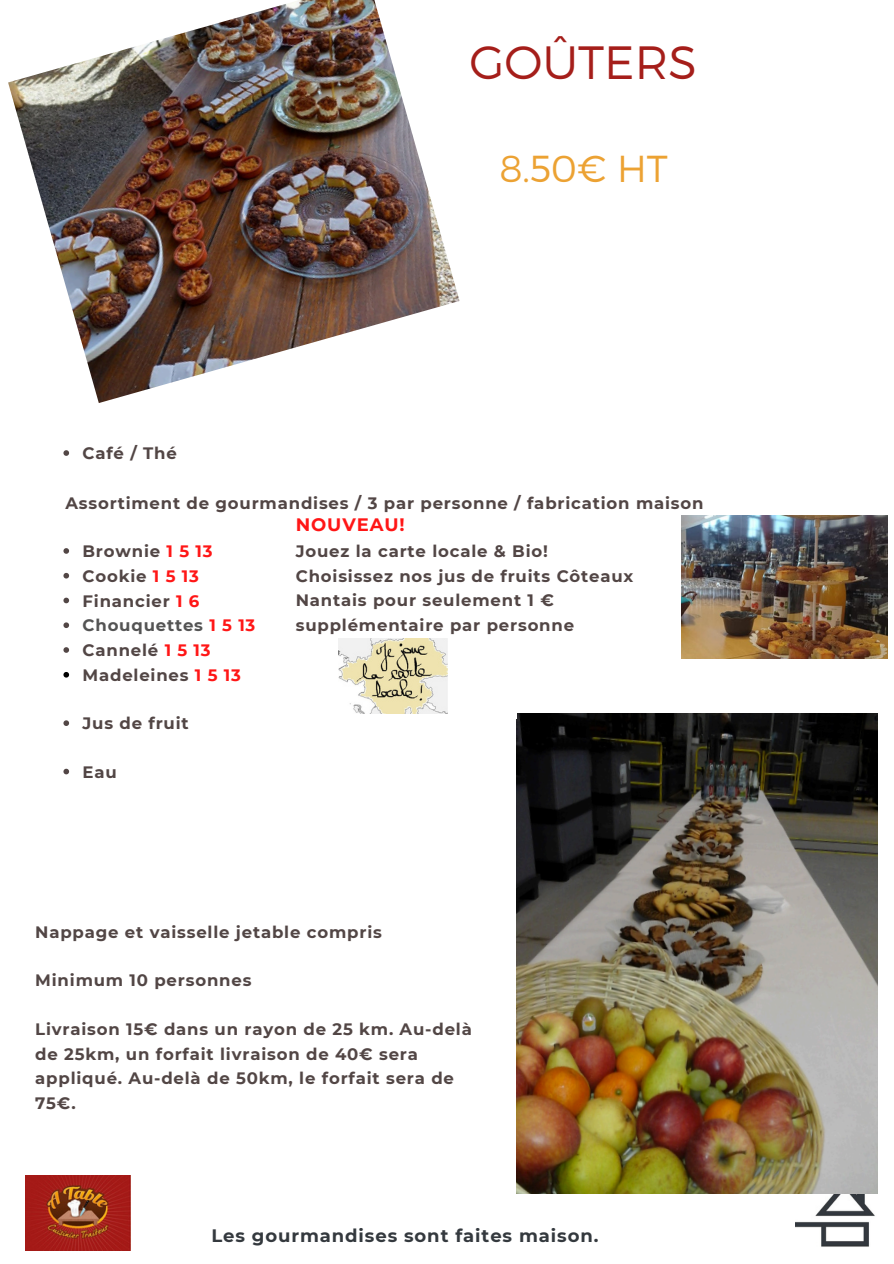
<style>
.page{position:relative;width:894px;height:1264px;background:#fff}
.page>*{position:absolute;margin:0;border:0;box-sizing:border-box;transform-origin:0 0}
.t1{font:300 46.65px "Montserrat";color:#a51e1a}
.t2{font:300 37.5px "Montserrat";color:#eca233}
.t3{font:700 18px "Montserrat";letter-spacing:.05em;color:#34393e}
.t4{font:700 18px "Montserrat";letter-spacing:.05em;color:#ff1616}
.t5{font:700 16.5px/24.8px "Montserrat";letter-spacing:.05em;color:#524645}
.t6{font:700 16.5px "Montserrat";letter-spacing:.05em;color:#545454}
.s1{color:#ff1616}
</style>
<div class="page">
<img style="left:25px;top:1175px;width:105px;height:75px">
<img style="left:795px;top:1178px;width:83px;height:68px">
<img style="left:8px;top:0;width:451px;height:403px">
<img style="left:516px;top:713px;width:360px;height:480px">
<svg style="left:63px;top:450px;width:6px;height:6px"></svg>
<svg style="left:63px;top:548px;width:6px;height:5px"></svg>
<svg style="left:63px;top:573px;width:6px;height:5px"></svg>
<svg style="left:63px;top:597px;width:6px;height:6px"></svg>
<svg style="left:63px;top:622px;width:6px;height:6px"></svg>
<svg style="left:63px;top:647px;width:6px;height:5px"></svg>
<svg style="left:63px;top:672px;width:6px;height:5px"></svg>
<svg style="left:63px;top:720px;width:6px;height:6px"></svg>
<svg style="left:63px;top:768px;width:6px;height:6px"></svg>
<img style="left:338px;top:638px;width:109px;height:75px">
<img style="left:681px;top:515px;width:206px;height:143px">
<p class="t1" style="left:469px;top:32px;width:229px">GOÛTERS</p>
<p class="t2" style="left:499px;top:145px;width:170px">8.50€ HT</p>
<p class="t5" style="left:82px;top:441px;width:96px">Café / Thé</p>
<h2 class="t5" style="left:65px;top:490px;width:639px">Assortiment de gourmandises / 3 par personne / fabrication maison</h2>
<p class="t5" style="left:82px;top:539px;width:131px">Brownie <span class="s1">1 5 13</span></p>
<p class="t5" style="left:82px;top:563px;width:118px">Cookie <span class="s1">1 5 13</span></p>
<h3 class="t5" style="left:82px;top:588px;width:118px">Financier <span class="s1">1 6</span></h3>
<p class="t6" style="left:82px;top:615px;width:174px">Chouquettes <span class="s1">1 5 13</span></p>
<p class="t5" style="left:82px;top:638px;width:130px">Cannelé <span class="s1">1 5 13</span></p>
<p class="t5" style="left:82px;top:662px;width:160px">Madeleines <span class="s1">1 5 13</span></p>
<p class="t5" style="left:82px;top:711px;width:108px">Jus de fruit</p>
<p class="t5" style="left:82px;top:759px;width:36px">Eau</p>
<p class="t4" style="left:296px;top:513px;width:110px">NOUVEAU!</p>
<p class="t5" style="left:296px;top:538px;width:339px">Jouez la carte locale &amp; Bio!<br>Choisissez nos jus de fruits Côteaux<br>Nantais pour seulement 1 € supplémentaire par personne</p>
<p class="t5" style="left:35px;top:919px;width:348px">Nappage et vaisselle jetable compris</p>
<h3 class="t5" style="left:35px;top:968px;width:218px">Minimum 10 personnes</h3>
<p class="t5" style="left:35px;top:1016px;width:438px">Livraison 15€ dans un rayon de 25 km. Au-delà de 25km, un forfait livraison de 40€ sera appliqué. Au-delà de 50km, le forfait sera de 75€.</p>
<p class="t3" style="left:211px;top:1224px;width:388px">Les gourmandises sont faites maison.</p>
</div>
